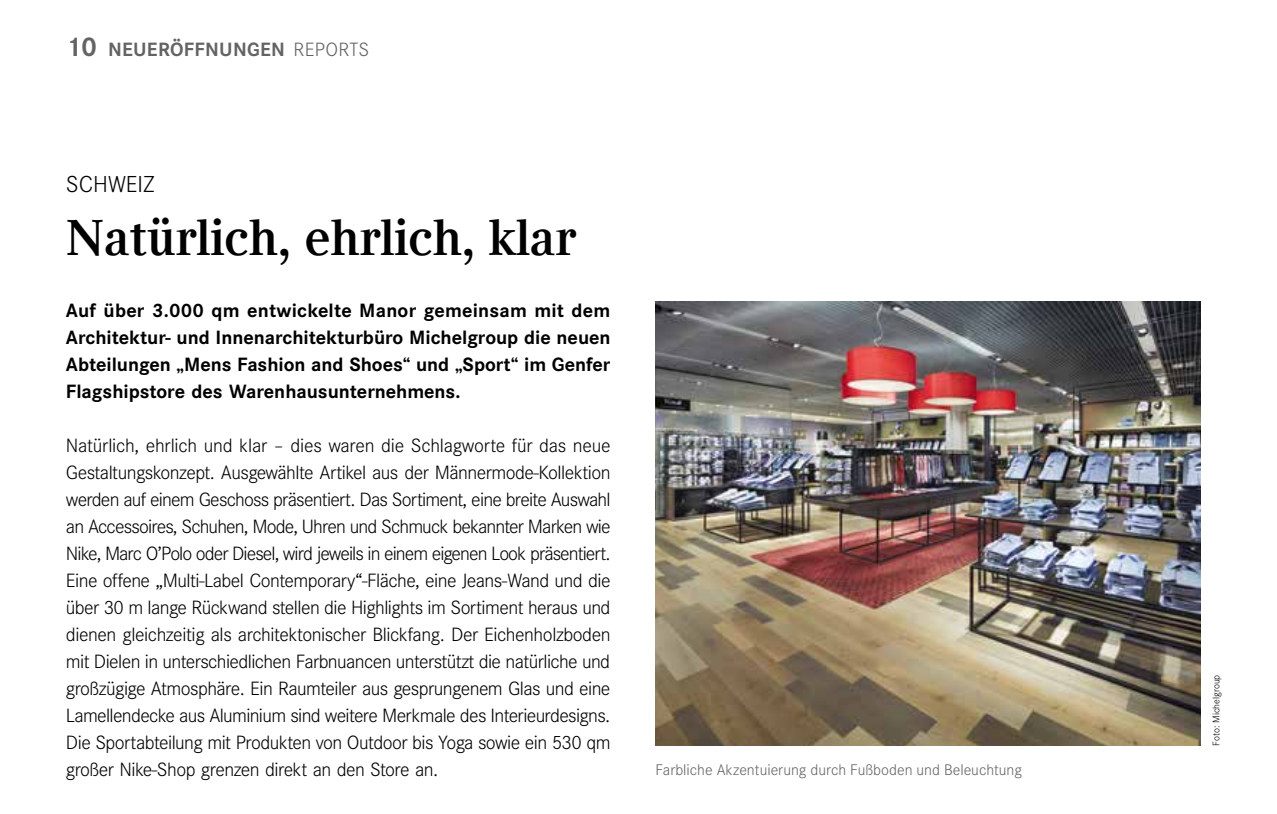
<style>
.page{position:relative;width:1277px;height:814px;background:#fff}
.page>*{position:absolute;margin:0;border:0;box-sizing:border-box;transform-origin:0 0}
.t1{font:700 50px "Compatil Text LT Com";letter-spacing:-.005em;color:#000}
.t2{font:300 24px "Corporate S";letter-spacing:-.005em;color:#000}
.t3{font:300 20px/27px "Corporate S";letter-spacing:-.03em;color:#000;text-align:justify}
.t4{font:700 20px/27px "Corporate S";letter-spacing:-.005em;color:#000;text-align:justify}
.t5{font:700 20px "Corporate S";letter-spacing:.015em;color:#636362}
.t6{font:300 16px "Corporate S";color:#636362}
.t7{font:300 10px "Corporate S";color:#000}
.s1{font-size:28px}
.s2{font-weight:300}
</style>
<div class="page">
<img style="left:656px;top:302px;width:544px;height:443px">
<p class="t5" style="left:66px;top:38px;width:305px"><span class="s1">10</span> NEUERÖFFNUNGEN <span class="s2">Reports</span></p>
<p class="t2" style="left:66px;top:170px;width:90px">SCHWEIZ</p>
<h1 class="t1" style="left:66px;top:209px;width:511px">Natürlich, ehrlich, klar</h1>
<p class="t4" style="left:66px;top:297px;width:546px">Auf über 3.000 qm entwickelte Manor gemeinsam mit dem Architektur- und Innenarchitekturbüro Michelgroup die neuen Abteilungen „Mens Fashion and Shoes“ und „Sport“ im Genfer Flagshipstore des Warenhausunternehmens.</p>
<p class="t3" style="left:66px;top:432px;width:546px">Natürlich, ehrlich und klar – dies waren die Schlagworte für das neue Gestaltungskonzept. Ausgewählte Artikel aus der Männermode-Kollektion werden auf einem Geschoss präsentiert. Das Sortiment, eine breite Auswahl an Accessoires, Schuhen, Mode, Uhren und Schmuck bekannter Marken wie Nike, Marc O’Polo oder Diesel, wird jeweils in einem eigenen Look präsentiert.<br>Eine offene „Multi-Label Contemporary“-Fläche, eine Jeans-Wand und die über 30 m lange Rückwand stellen die Highlights im Sortiment heraus und dienen gleichzeitig als architektonischer Blickfang. Der Eichenholzboden mit Dielen in unterschiedlichen Farbnuancen unterstützt die natürliche und großzügige Atmosphäre. Ein Raumteiler aus gesprungenem Glas und eine Lamellendecke aus Aluminium sind weitere Merkmale des Interieurdesigns.<br>Die Sportabteilung mit Produkten von Outdoor bis Yoga sowie ein 530 qm großer Nike-Shop grenzen direkt an den Store an.</p>
<p class="t6" style="left:655px;top:761px;width:368px">Farbliche Akzentuierung durch Fußboden und Beleuchtung</p>
<p class="t7" style="left:1210px;top:745px;width:72px;rotate:-90deg">Foto: Michelgroup</p>
</div>
